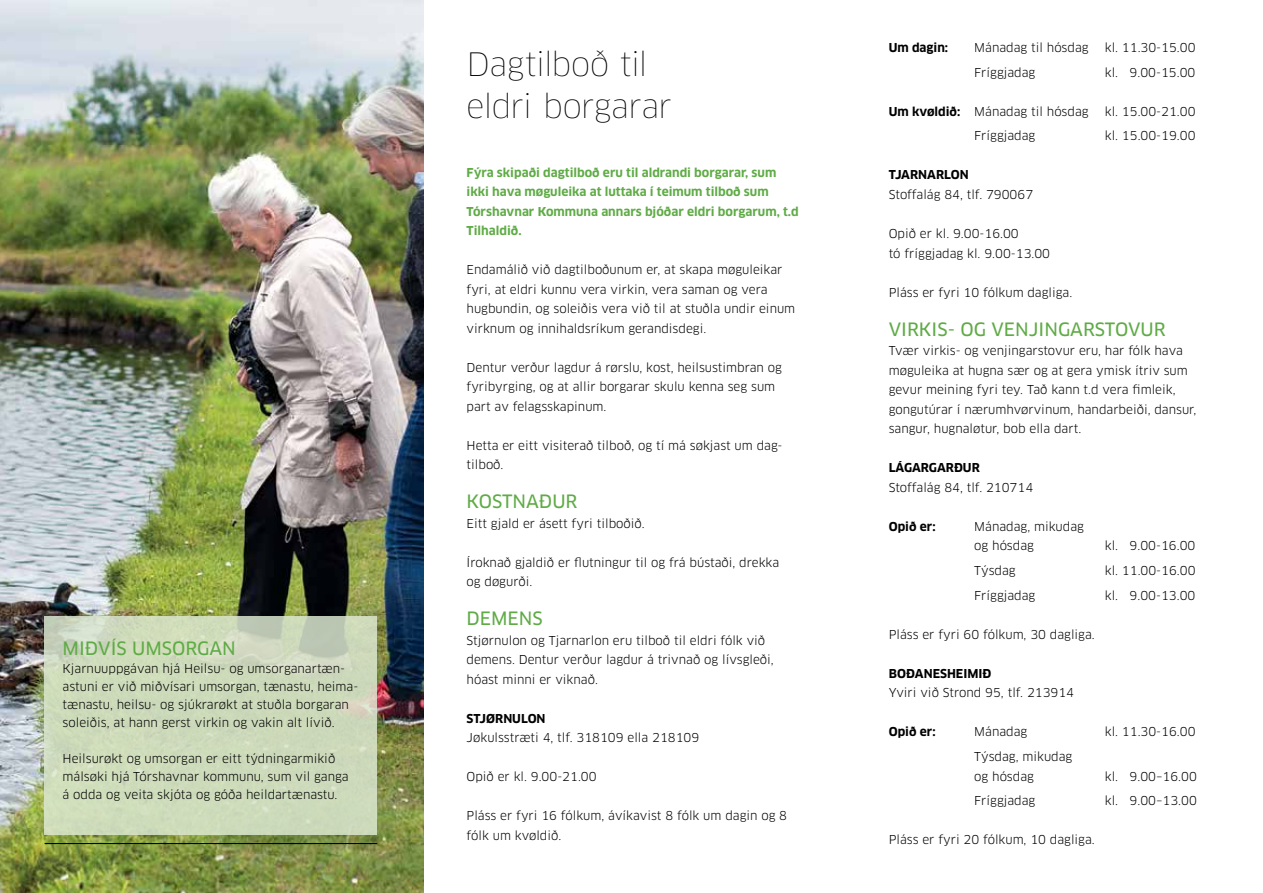
<style>
.page{position:relative;width:1263px;height:893px;background:#fff}
.page>*{position:absolute;margin:0;border:0;box-sizing:border-box;transform-origin:0 0}
.t1{font:100 31.5px/42px "Clan";letter-spacing:-.02em;color:#000}
.t2{font:18px "Clan News";color:#5fab46}
.t3{font:12px/19.5px "Clan";color:#000}
.t4{font:700 12px/19.5px "Clan";color:#5fab46}
.t5{font:700 12px "Clan";color:#000}
.s1{font-weight:700}
</style>
<div class="page">
<img style="left:0;top:0;width:423px;height:893px">
<hr style="left:45px;top:843px;width:332px;height:1px;background:#000">
<svg style="left:45px;top:616px;width:332px;height:219px;fill:#cddbbb"></svg>
<h2 class="t2" style="left:63px;top:637px;width:175px">MIÐVÍS UMSORGAN</h2>
<p class="t3" style="left:63px;top:660px;width:295px;line-height:18px">Kjarnuuppgávan hjá Heilsu- og umsorganartæn&shy;astuni er við miðvísari umsorgan, tænastu, heima&shy;tænastu, heilsu- og sjúkrarøkt at stuðla borgaran soleiðis, at hann gerst virkin og vakin alt lívið.</p>
<p class="t3" style="left:63px;top:750px;width:288px;line-height:18px">Heilsurøkt og umsorgan er eitt týdningarmikið málsøki hjá Tórshavnar kommunu, sum vil ganga á odda og veita skjóta og góða heildartænastu.</p>
<h1 class="t1" style="left:467px;top:44px;width:207px">Dagtilboð til eldri borgarar</h1>
<p class="t4" style="left:467px;top:163px;width:334px">Fýra skipaði dagtilboð eru til aldrandi borgarar, sum ikki hava møguleika at luttaka í teimum tilboð sum Tórshavnar Kommuna annars bjóðar eldri borgarum, t.d Tilhaldið.</p>
<p class="t3" style="left:467px;top:260px;width:330px">Endamálið við dagtilboðunum er, at skapa møguleikar fyri, at eldri kunnu vera virkin, vera saman og vera hugbundin, og soleiðis vera við til at stuðla undir einum virknum og innihaldsríkum gerandisdegi.</p>
<p class="t3" style="left:467px;top:358px;width:317px">Dentur verður lagdur á rørslu, kost, heilsustimbran og fyribyrging, og at allir borgarar skulu kenna seg sum part av felagsskapinum.</p>
<p class="t3" style="left:467px;top:436px;width:315px">Hetta er eitt visiterað tilboð, og tí má søkjast um dag&shy;tilboð.</p>
<h2 class="t2" style="left:467px;top:490px;width:112px">KOSTNAÐUR</h2>
<p class="t3" style="left:467px;top:514px;width:180px">Eitt gjald er ásett fyri tilboðið.</p>
<p class="t3" style="left:467px;top:553px;width:314px">Íroknað gjaldið er flutningur til og frá bústaði, drekka og døgurði.</p>
<h2 class="t2" style="left:467px;top:607px;width:78px">DEMENS</h2>
<p class="t3" style="left:467px;top:631px;width:309px">Stjørnulon og Tjarnarlon eru tilboð til eldri fólk við demens. Dentur verður lagdur á trivnað og lívsgleði, hóast minni er viknað.</p>
<p class="t5" style="left:467px;top:711px;width:81px">STJØRNULON</p>
<p class="t3" style="left:467px;top:728px;width:234px">Jøkulsstræti 4, tlf. 318109 ella 218109</p>
<p class="t3" style="left:467px;top:767px;width:132px">Opið er kl. 9.00-21.00</p>
<p class="t3" style="left:467px;top:806px;width:322px">Pláss er fyri 16 fólkum, ávíkavist 8 fólk um dagin og 8 fólk um kvøldið.</p>
<p class="t5" style="left:889px;top:40px;width:61px">Um dagin:</p>
<p class="t3" style="left:974px;top:38px;width:116px">Mánadag til hósdag</p>
<p class="t3" style="left:1105px;top:38px;width:92px">kl. 11.30-15.00</p>
<p class="t3" style="left:974px;top:63px;width:63px">Fríggjadag</p>
<p class="t3" style="left:1105px;top:63px;width:92px">kl. 9.00-15.00</p>
<p class="t3" style="left:889px;top:102px;width:201px"><span class="s1">Um kvøldið:</span> Mánadag til hósdag</p>
<p class="t3" style="left:1105px;top:102px;width:92px">kl. 15.00-21.00</p>
<p class="t3" style="left:974px;top:127px;width:63px">Fríggjadag</p>
<p class="t3" style="left:1105px;top:127px;width:92px">kl. 15.00-19.00</p>
<p class="t5" style="left:889px;top:168px;width:81px">TJARNARLON</p>
<p class="t3" style="left:889px;top:185px;width:146px">Stoffalág 84, tlf. 790067</p>
<p class="t3" style="left:889px;top:224px;width:163px">Opið er kl. 9.00-16.00<br>tó fríggjadag kl. 9.00-13.00</p>
<p class="t3" style="left:889px;top:283px;width:185px">Pláss er fyri 10 fólkum dagliga.</p>
<h2 class="t2" style="left:889px;top:318px;width:278px">VIRKIS- OG VENJINGARSTOVUR</h2>
<p class="t3" style="left:889px;top:341px;width:309px">Tvær virkis- og venjingarstovur eru, har fólk hava møguleika at hugna sær og at gera ymisk ítriv sum gevur meining fyri tey. Tað kann t.d vera fimleik, gongutúrar í nærumhvørvinum, handarbeiði, dansur, sangur, hugnaløtur, bob ella dart.</p>
<p class="t5" style="left:889px;top:460px;width:93px">LÁGARGARÐUR</p>
<p class="t3" style="left:889px;top:478px;width:146px">Stoffalág 84, tlf. 210714</p>
<p class="t5" style="left:889px;top:519px;width:48px">Opið er:</p>
<p class="t3" style="left:974px;top:517px;width:111px">Mánadag, mikudag og hósdag</p>
<p class="t3" style="left:1105px;top:536px;width:92px">kl. 9.00-16.00</p>
<p class="t3" style="left:974px;top:561px;width:43px">Týsdag</p>
<p class="t3" style="left:1105px;top:561px;width:92px">kl. 11.00-16.00</p>
<p class="t3" style="left:974px;top:586px;width:63px">Fríggjadag</p>
<p class="t3" style="left:1105px;top:586px;width:92px">kl. 9.00-13.00</p>
<p class="t3" style="left:889px;top:625px;width:207px">Pláss er fyri 60 fólkum, 30 dagliga.</p>
<p class="t5" style="left:889px;top:666px;width:104px">BOÐANESHEIMIÐ</p>
<p class="t3" style="left:889px;top:683px;width:187px">Yviri við Strond 95, tlf. 213914</p>
<p class="t5" style="left:889px;top:724px;width:48px">Opið er:</p>
<p class="t3" style="left:974px;top:722px;width:55px">Mánadag</p>
<p class="t3" style="left:1105px;top:722px;width:92px">kl. 11.30-16.00</p>
<p class="t3" style="left:974px;top:747px;width:100px">Týsdag, mikudag og hósdag</p>
<p class="t3" style="left:1105px;top:766px;width:94px">kl. 9.00–16.00</p>
<p class="t3" style="left:974px;top:791px;width:63px">Fríggjadag</p>
<p class="t3" style="left:1105px;top:791px;width:94px">kl. 9.00–13.00</p>
<p class="t3" style="left:889px;top:830px;width:207px">Pláss er fyri 20 fólkum, 10 dagliga.</p>
</div>
